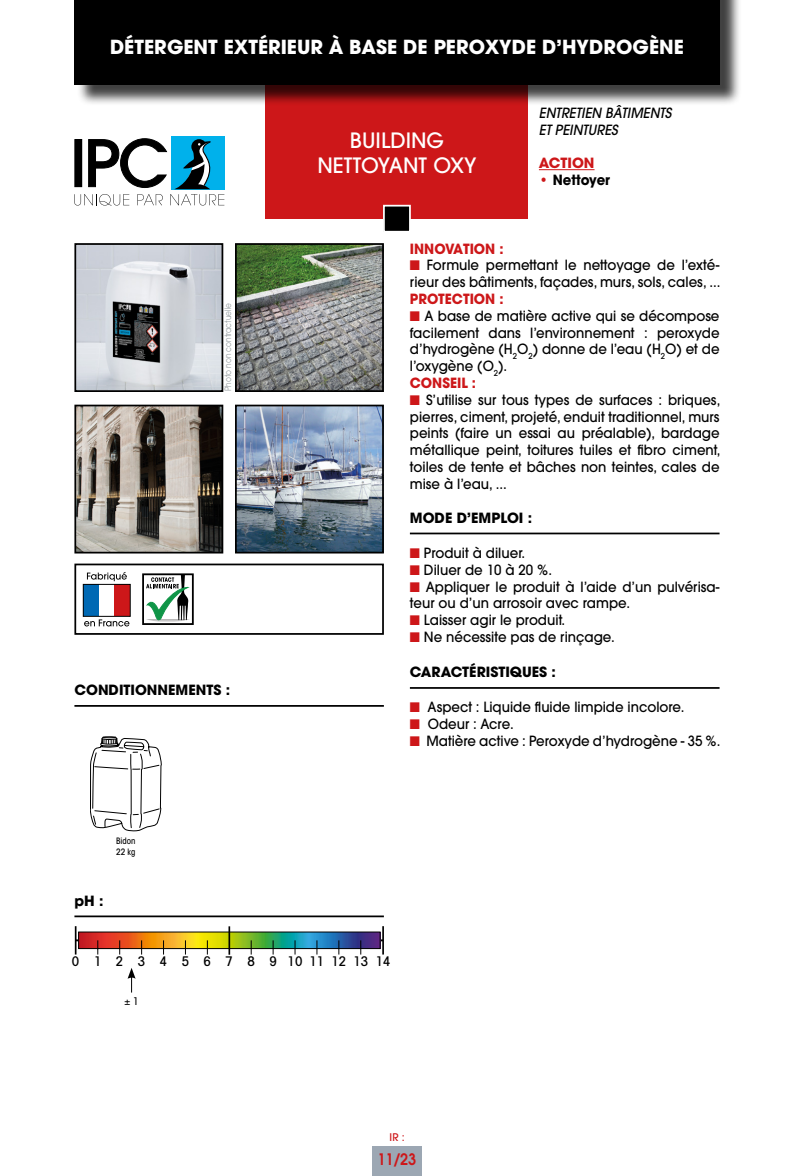
<style>
.page{position:relative;width:794px;height:1176px;background:#fff}
.page>*{position:absolute;margin:0;border:0;box-sizing:border-box;transform-origin:0 0}
.t1{font:500 21px "ITC Avant Garde Std";color:#fff}
.t2{font:700 19.25px "ITC Avant Garde Std";color:#fff}
.t3{font:600 15.75px "ITC Avant Garde Std";color:#cd1719;scale:.9 1}
.t4{font:500 14px/16.8px "ITC Avant Garde Std";color:#000;scale:.95 1}
.t5{font:700 14px "ITC Avant Garde Std";color:#000}
.t6{font:700 14px "ITC Avant Garde Std";color:#cd1719;scale:.95 1}
.t7{font:italic 500 14px "ITC Avant Garde Std";color:#000;scale:.95 1}
.t8{font:700 14px "ITC Avant Garde Std";color:#000;scale:.95 1}
.t9{font:700 14px "ITC Avant Garde Std";color:#cd1719}
.t10{font:500 condensed 13.3px "Avant Garde";letter-spacing:.265em;color:#000}
.t11{font:500 10.5px "ITC Avant Garde Std";color:#cd1719}
.t12{font:500 condensed 10.5px "ITC Avant Garde Std";color:#000}
.t13{font:8.75px "ITC Avant Garde Std";color:#91989c;scale:.85 1}
.t14{font:500 condensed 8.75px "ITC Avant Garde Std";color:#000}
.s1{color:#cd1719}
</style>
<div class="page">
<div style="left:74px;top:563px;width:310px;height:72px;border:2px solid #000"></div>
<div style="left:266px;top:79px;width:262px;height:140px;background:#cd1719"></div>
<div style="left:372px;top:1146px;width:50px;height:30px;background:#9ca7b3"></div>
<div style="left:171px;top:136px;width:53px;height:53px;background:#00b1eb"></div>
<svg style="left:74px;top:138px;width:150px;height:67px"></svg>
<div style="left:384px;top:206px;width:26px;height:26px;background:#000"></div>
<div style="left:383px;top:205px;width:28px;height:28px;border:2px solid #fff"></div>
<div style="left:77px;top:0;width:664px;height:106px;background:#000;opacity:.75"></div>
<div style="left:74px;top:0;width:645px;height:84px;background:#000"></div>
<hr style="left:74px;top:705px;width:310px;height:2px;background:#000">
<hr style="left:410px;top:532px;width:309px;height:2px;background:#000">
<hr style="left:410px;top:687px;width:309px;height:2px;background:#000">
<img style="left:77px;top:246px;width:143px;height:143px">
<div style="left:74px;top:243px;width:149px;height:149px;border:2px solid #000"></div>
<img style="left:77px;top:408px;width:143px;height:142px">
<div style="left:74px;top:405px;width:149px;height:148px;border:2px solid #000"></div>
<img style="left:238px;top:246px;width:143px;height:143px">
<div style="left:235px;top:243px;width:149px;height:149px;border:2px solid #000"></div>
<img style="left:238px;top:408px;width:143px;height:142px">
<div style="left:235px;top:405px;width:149px;height:148px;border:2px solid #000"></div>
<hr style="left:74px;top:915px;width:310px;height:2px;background:#000">
<hr style="left:76px;top:939px;width:307px;height:2px;background:#000">
<svg style="left:75px;top:926px;width:306px;height:29px"></svg>
<hr style="left:228px;top:926px;width:2px;height:28px;background:#000">
<hr style="left:382px;top:926px;width:2px;height:28px;background:#000">
<svg style="left:128px;top:968px;width:8px;height:24px"></svg>
<hr style="left:539px;top:169px;width:55px;height:1px;background:#cd1719">
<div style="left:83px;top:584px;width:16px;height:32px;background:#0069b4"></div>
<div style="left:115px;top:584px;width:15px;height:32px;background:#cd1719"></div>
<div style="left:83px;top:584px;width:48px;height:33px;border:1px solid #000"></div>
<svg style="left:87px;top:572px;width:40px;height:9px"></svg>
<svg style="left:84px;top:619px;width:45px;height:7px"></svg>
<svg style="left:90px;top:736px;width:71px;height:95px"></svg>
<div style="left:142px;top:573px;width:52px;height:52px;border:2px solid #000"></div>
<svg style="left:146px;top:574px;width:44px;height:51px"></svg>
<p class="t2" style="left:110px;top:34px;width:575px">DÉTERGENT EXTÉRIEUR À BASE DE PEROXYDE D’HYDROGÈNE</p>
<p class="t13" style="left:223px;top:391px;width:105px;rotate:-90deg">Photo non contractuelle</p>
<p class="t5" style="left:74px;top:681px;width:157px">CONDITIONNEMENTS :</p>
<p class="t14" style="left:116px;top:836px;width:21px">Bidon</p>
<p class="t14" style="left:116px;top:846px;width:21px">22 kg</p>
<p class="t5" style="left:74px;top:891px;width:31px">pH :</p>
<p class="t1" style="left:350px;top:127px;width:96px">BUILDING</p>
<p class="t1" style="left:317px;top:152px;width:161px">NETTOYANT OXY</p>
<p class="t7" style="left:539px;top:104px;width:141px">ENTRETIEN BÂTIMENTS</p>
<p class="t7" style="left:539px;top:121px;width:85px">ET PEINTURES</p>
<p class="t9" style="left:539px;top:154px;width:57px">ACTION</p>
<p class="t8" style="left:539px;top:171px;width:76px"><span class="s1">•</span> Nettoyer</p>
<p class="t6" style="left:410px;top:239px;width:100px">INNOVATION :</p>
<p class="t4" style="left:410px;top:257px;width:328px"><span class="s1">■</span> Formule permettant le nettoyage de l’exté&shy;rieur des bâtiments, façades, murs, sols, cales, ...</p>
<p class="t6" style="left:410px;top:289px;width:100px">PROTECTION :</p>
<p class="t4" style="left:410px;top:307px;width:327px;text-align:justify"><span class="s1">■</span> A base de matière active qui se décompose facilement dans l’environnement : peroxyde d’hydrogène (H<sub>2</sub>O<sub>2</sub>) donne de l’eau (H<sub>2</sub>O) et de l’oxygène (O<sub>2</sub>).</p>
<p class="t6" style="left:410px;top:373px;width:71px">CONSEIL :</p>
<p class="t4" style="left:410px;top:391px;width:328px;text-align:justify"><span class="s1">■</span> S’utilise sur tous types de surfaces : briques, pierres, ciment, projeté, enduit traditionnel, murs peints (faire un essai au préalable), bardage métallique peint, toitures tuiles et fibro ciment, toiles de tente et bâches non teintes, cales de mise à l’eau, ...</p>
<p class="t5" style="left:410px;top:508px;width:124px">MODE D’EMPLOI :</p>
<p class="t4" style="left:410px;top:544px;width:123px"><span class="s1">■</span> Produit à diluer.</p>
<p class="t4" style="left:410px;top:561px;width:151px"><span class="s1">■</span> Diluer de 10 à 20 %.</p>
<p class="t4" style="left:410px;top:578px;width:327px"><span class="s1">■</span> Appliquer le produit à l’aide d’un pulvérisa&shy;teur ou d’un arrosoir avec rampe.</p>
<p class="t4" style="left:410px;top:611px;width:165px"><span class="s1">■</span> Laisser agir le produit.</p>
<p class="t4" style="left:410px;top:628px;width:217px"><span class="s1">■</span> Ne nécessite pas de rinçage.</p>
<p class="t5" style="left:410px;top:663px;width:148px">CARACTÉRISTIQUES :</p>
<p class="t4" style="left:410px;top:699px;width:291px"><span class="s1">■</span> Aspect : Liquide fluide limpide incolore.</p>
<p class="t4" style="left:410px;top:715px;width:111px"><span class="s1">■</span> Odeur : Acre.</p>
<p class="t4" style="left:410px;top:732px;width:328px"><span class="s1">■</span> Matière active : Peroxyde d’hydrogène - 35 %.</p>
<p class="t10" style="left:72px;top:953px;width:320px">0 1 2 3 4 5 6 7 8 91011121314</p>
<p class="t12" style="left:124px;top:994px;width:16px">± 1</p>
<p class="t11" style="left:390px;top:1130px;width:16px">IR :</p>
<p class="t3" style="left:378px;top:1149px;width:44px">11/23</p>
</div>
